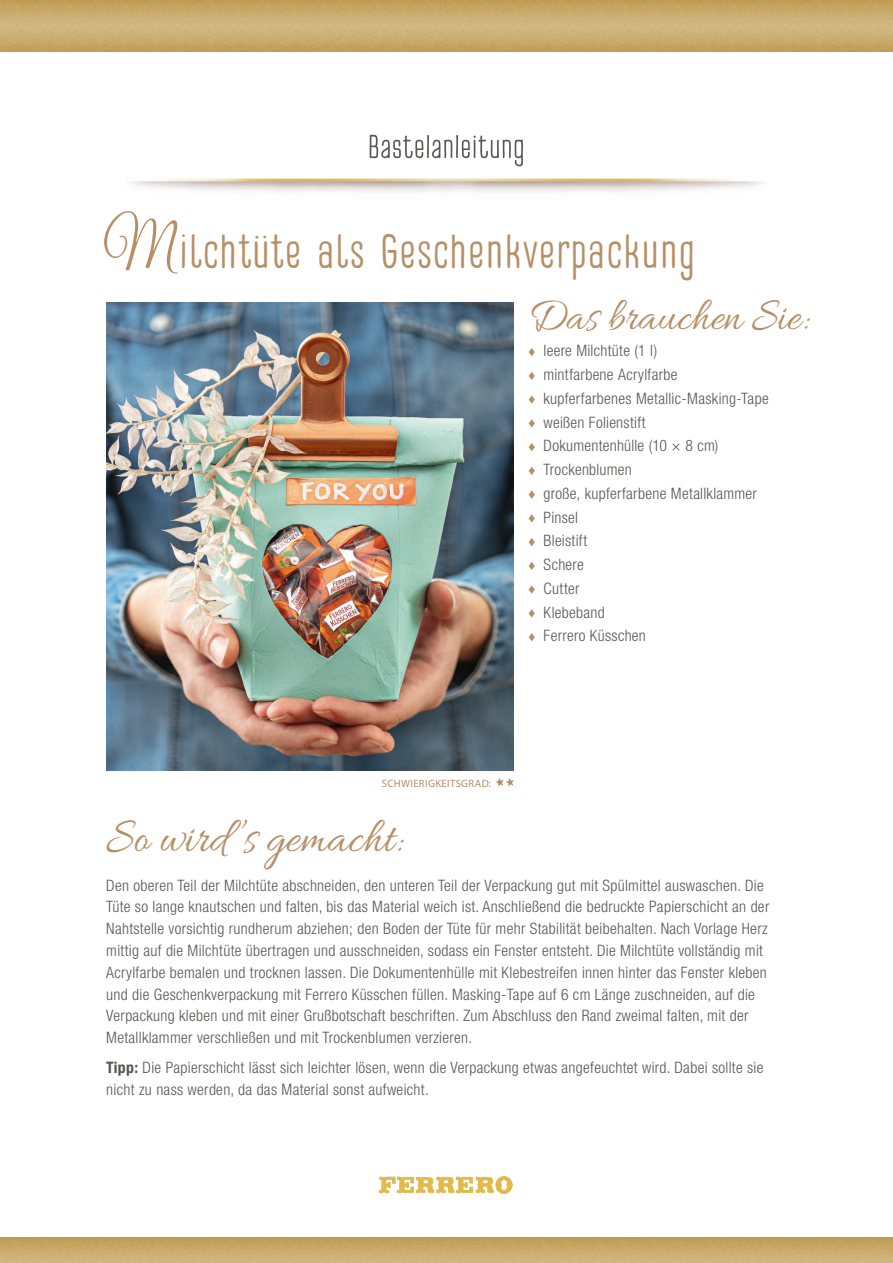
<style>
.page{position:relative;width:893px;height:1263px;background:#fff}
.page>*{position:absolute;margin:0;border:0;box-sizing:border-box;transform-origin:0 0}
.t1{font:67.5px "Good Vibrations Script";color:#b58f65;scale:.77 1}
.t2{font:51px "Allura";color:#b58f65;scale:.9 1}
.t3{font:48px "Frykas";letter-spacing:-.005em;color:#b58f65}
.Absatzformat_1{font:48px "Allura";color:#b58f65;scale:.9 1}
.t4{font:300 condensed 15.75px/21.8px "Helvetica Neue LT Pro";letter-spacing:.02em;color:#575756}
.t5{font:10.65px "Myriad Pro";letter-spacing:.035em;color:#b58f65}
.s1{font-family:"Helvetica Neue";font-weight:700}
</style>
<div class="page">
<img style="left:0;top:1237px;width:497px;height:26px">
<img style="left:497px;top:1237px;width:396px;height:26px">
<img style="left:0;top:0;width:497px;height:51px">
<img style="left:497px;top:0;width:396px;height:51px">
<img style="left:106px;top:303px;width:408px;height:467px">
<img style="left:379px;top:1176px;width:135px;height:18px">
<svg style="left:529px;top:348px;width:6px;height:8px"></svg>
<svg style="left:529px;top:372px;width:6px;height:8px"></svg>
<svg style="left:529px;top:395px;width:6px;height:9px"></svg>
<svg style="left:529px;top:419px;width:6px;height:9px"></svg>
<svg style="left:529px;top:443px;width:6px;height:8px"></svg>
<svg style="left:529px;top:467px;width:6px;height:8px"></svg>
<svg style="left:529px;top:490px;width:6px;height:9px"></svg>
<svg style="left:529px;top:514px;width:6px;height:9px"></svg>
<svg style="left:529px;top:538px;width:6px;height:8px"></svg>
<svg style="left:529px;top:562px;width:6px;height:8px"></svg>
<svg style="left:529px;top:585px;width:6px;height:9px"></svg>
<svg style="left:529px;top:609px;width:6px;height:9px"></svg>
<svg style="left:529px;top:633px;width:6px;height:8px"></svg>
<svg style="left:495px;top:778px;width:19px;height:9px"></svg>
<img style="left:130px;top:178px;width:632px;height:14px">
<svg style="left:370px;top:135px;width:153px;height:31px"></svg>
<p class="t1" style="left:103px;top:198px;width:93px">M</p>
<p class="t3" style="left:179px;top:223px;width:518px">ilchtüte als Geschenkverpackung</p>
<p class="Absatzformat_1" style="left:529px;top:290px;width:312px">Das brauchen Sie:</p>
<p class="t4" style="left:544px;top:340px;width:115px">leere Milchtüte (1 l)</p>
<p class="t4" style="left:544px;top:364px;width:135px">mintfarbene Acrylfarbe</p>
<p class="t4" style="left:544px;top:387px;width:227px">kupferfarbenes Metallic-Masking-Tape</p>
<p class="t4" style="left:544px;top:411px;width:104px">weißen Folienstift</p>
<p class="t4" style="left:544px;top:435px;width:176px">Dokumentenhülle (10 × 8 cm)</p>
<p class="t4" style="left:544px;top:459px;width:90px">Trockenblumen</p>
<p class="t4" style="left:544px;top:482px;width:215px">große, kupferfarbene Metallklammer</p>
<p class="t4" style="left:544px;top:506px;width:36px">Pinsel</p>
<p class="t4" style="left:544px;top:530px;width:45px">Bleistift</p>
<p class="t4" style="left:544px;top:554px;width:42px">Schere</p>
<p class="t4" style="left:544px;top:577px;width:37px">Cutter</p>
<p class="t4" style="left:544px;top:601px;width:63px">Klebeband</p>
<p class="t4" style="left:544px;top:625px;width:104px">Ferrero Küsschen</p>
<p class="t5" style="left:382px;top:776px;width:111px">SCHWIERIGKEITSGRAD:</p>
<p class="t2" style="left:106px;top:809px;width:329px">So wird ’s gemacht:</p>
<p class="t4" style="left:106px;top:874px;width:665px">Den oberen Teil der Milchtüte abschneiden, den unteren Teil der Verpackung gut mit Spülmittel auswaschen. Die Tüte so lange knautschen und falten, bis das Material weich ist. Anschließend die bedruckte Papierschicht an der Nahtstelle vorsichtig rundherum abziehen; den Boden der Tüte für mehr Stabilität beibehalten. Nach Vorlage Herz mittig auf die Milchtüte übertragen und ausschneiden, sodass ein Fenster entsteht. Die Milchtüte vollständig mit Acrylfarbe bemalen und trocknen lassen. Die Dokumentenhü lle mit Klebestreifen innen hinter das Fenster kleben und die Geschenkverpackung mit Ferrero Küsschen füllen. Masking-Tape auf 6 cm Länge zuschneiden, auf die Verpackung kleben und mit einer Grußbotschaft beschriften. Zum Abschluss den Rand zweimal falten, mit der Metallklammer verschließen und mit Trockenblumen verzieren.</p>
<p class="t4" style="left:106px;top:1057px;width:659px"><span class="s1">Tipp:</span> Die Papierschicht lässt sich leichter lösen, wenn die Verpackung etwas angefeuchtet wird. Dabei sollte sie nicht zu nass werden, da das Material sonst aufweicht.</p>
</div>
